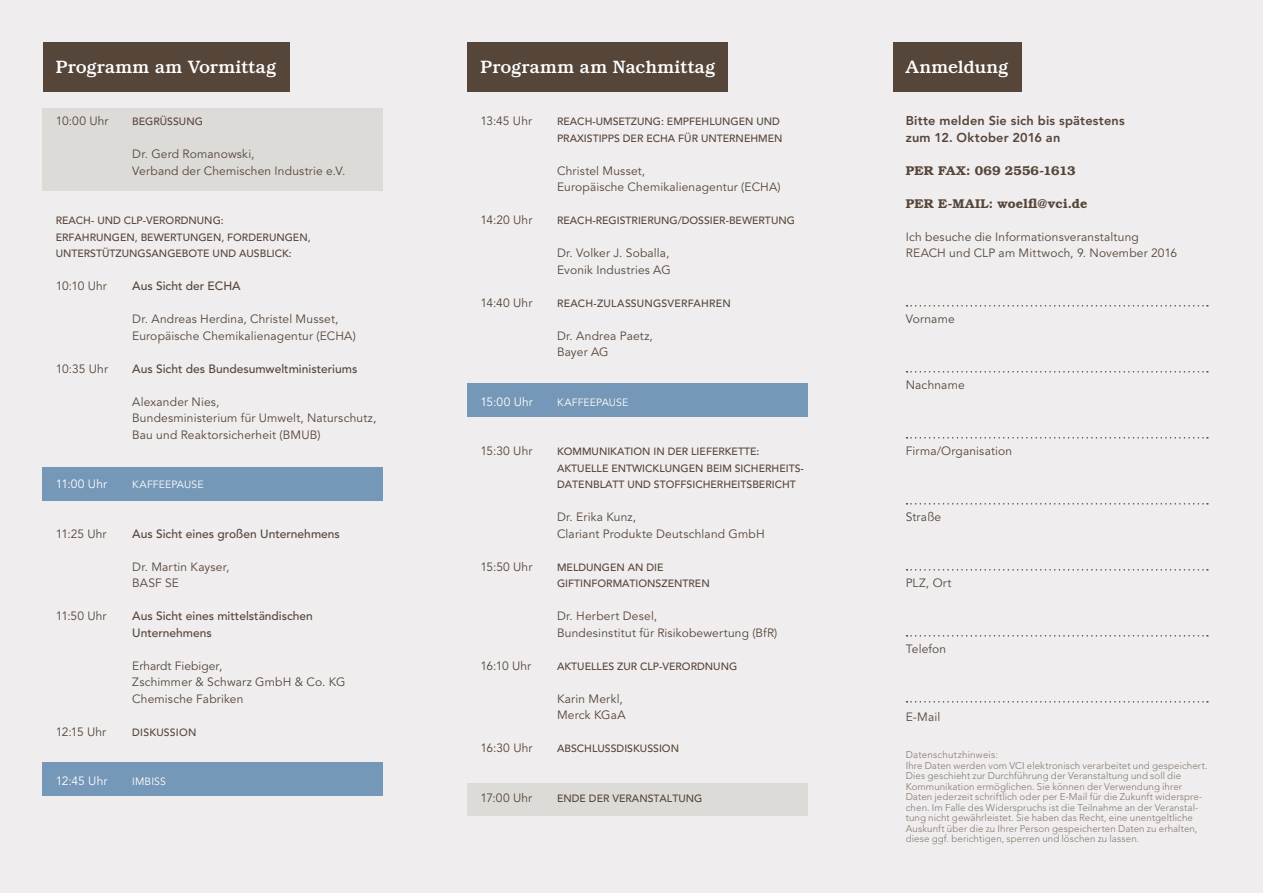
<style>
.page{position:relative;width:1263px;height:893px;background:#fff}
.page>*{position:absolute;margin:0;border:0;box-sizing:border-box;transform-origin:0 0}
.Headlines_im_Balken{font:500 18px "Bookman Std";letter-spacing:.005em;color:#fff}
.Text-Headlines{font:800 12.75px "Avenir LT Std";letter-spacing:.02em;color:#564539}
.Text-Headlines-2{font:600 12.75px "Bookman ITC Std";letter-spacing:.015em;color:#564539}
.Text-Headlines-3{font:600 12.75px "Bookman Std";letter-spacing:.01em;color:#564539}
.Terminzeile_ohne_Lin{font:12px/16.5px "Avenir LT Std";letter-spacing:.015em;color:#564539}
.Uhrzeit_mit_Überschr{font:12px/16.5px "Avenir LT Std";letter-spacing:.015em;color:#564539}
.Uhrzeit_mit_Überschr-2{font:500 12px/16.5px "Avenir LT Std";color:#564539}
.Terminzeile_mit_Lini{font:12px "Avenir LT Std";letter-spacing:.015em;color:#564539}
.Terminzeile_ohne_Lin-2{font:12px "Avenir LT Std";letter-spacing:.01em;color:#fff}
.Terminzeile_ohne_Lin-3{font:500 10.5px/16.5px "Avenir LT Std";color:#564539}
.Terminzeile_ohne_Lin-4{font:500 10.5px "Avenir LT Std";letter-spacing:.02em;color:#564539}
.Terminzeile_ohne_Lin-5{font:10.5px "Avenir LT Std";letter-spacing:.01em;color:#fff}
.Fußnoten{font:300 9.75px/10.5px "Avenir LT Std";letter-spacing:.01em;color:#87776c}
</style>
<div class="page">
<div style="left:0;top:0;width:882px;height:893px;background:#efedee"></div>
<div style="left:812px;top:0;width:451px;height:893px;background:#efedee"></div>
<div style="left:468px;top:783px;width:340px;height:33px;background:#dddbd8"></div>
<div style="left:468px;top:383px;width:340px;height:34px;background:#7597b8"></div>
<div style="left:43px;top:762px;width:340px;height:33px;background:#7597b8"></div>
<div style="left:43px;top:467px;width:340px;height:34px;background:#7597b8"></div>
<div style="left:43px;top:109px;width:340px;height:82px;background:#dddbd8"></div>
<svg style="left:906px;top:305px;width:302px;height:2px"></svg>
<svg style="left:906px;top:371px;width:302px;height:2px"></svg>
<svg style="left:906px;top:437px;width:302px;height:2px"></svg>
<svg style="left:906px;top:503px;width:302px;height:2px"></svg>
<svg style="left:906px;top:569px;width:302px;height:2px"></svg>
<svg style="left:906px;top:635px;width:302px;height:2px"></svg>
<svg style="left:906px;top:701px;width:302px;height:2px"></svg>
<div style="left:43px;top:43px;width:246px;height:49px;background:#564539"></div>
<div style="left:468px;top:43px;width:260px;height:49px;background:#564539"></div>
<div style="left:893px;top:43px;width:128px;height:49px;background:#564539"></div>
<p class="Headlines_im_Balken" style="left:56px;top:57px;width:222px">Programm am Vormittag</p>
<p class="Headlines_im_Balken" style="left:480px;top:57px;width:236px">Programm am Nachmittag</p>
<p class="Headlines_im_Balken" style="left:906px;top:57px;width:104px">Anmeldung</p>
<p class="Terminzeile_ohne_Lin" style="left:56px;top:113px;width:54px">10:00 Uhr</p>
<p class="Terminzeile_ohne_Lin-3" style="left:132px;top:113px;width:72px">BEGRÜSSUNG</p>
<p class="Terminzeile_ohne_Lin" style="left:132px;top:146px;width:215px">Dr. Gerd Romanowski,<br>Verband der Chemischen Industrie e.V.</p>
<p class="Terminzeile_ohne_Lin-3" style="left:56px;top:212px;width:256px">REACH- UND CLP-VERORDNUNG:<br>ERFAHRUNGEN, BEWERTUNGEN, FORDERUNGEN,<br>UNTERSTÜTZUNGSANGEBOTE UND AUSBLICK:</p>
<p class="Uhrzeit_mit_Überschr" style="left:56px;top:278px;width:53px">10:10 Uhr</p>
<p class="Uhrzeit_mit_Überschr-2" style="left:132px;top:278px;width:110px">Aus Sicht der ECHA</p>
<p class="Uhrzeit_mit_Überschr" style="left:132px;top:311px;width:225px">Dr. Andreas Herdina, Christel Musset,<br>Europäische Chemikalienagentur (ECHA)</p>
<p class="Uhrzeit_mit_Überschr" style="left:56px;top:360px;width:54px">10:35 Uhr</p>
<p class="Uhrzeit_mit_Überschr-2" style="left:132px;top:360px;width:227px">Aus Sicht des Bundesumweltministeriums</p>
<p class="Uhrzeit_mit_Überschr" style="left:132px;top:393px;width:246px">Alexander Nies,<br>Bundesministerium für Umwelt, Naturschutz,<br>Bau und Reaktorsicherheit (BMUB)</p>
<p class="Terminzeile_ohne_Lin-2" style="left:56px;top:477px;width:53px">11:00 Uhr</p>
<p class="Terminzeile_ohne_Lin-5" style="left:132px;top:478px;width:73px">KAFFEEPAUSE</p>
<p class="Uhrzeit_mit_Überschr" style="left:56px;top:525px;width:52px">11:25 Uhr</p>
<p class="Uhrzeit_mit_Überschr-2" style="left:132px;top:525px;width:209px">Aus Sicht eines großen Unternehmens</p>
<p class="Uhrzeit_mit_Überschr" style="left:132px;top:558px;width:99px">Dr. Martin Kayser,<br>BASF SE</p>
<p class="Uhrzeit_mit_Überschr" style="left:56px;top:608px;width:52px">11:50 Uhr</p>
<p class="Uhrzeit_mit_Überschr-2" style="left:132px;top:608px;width:182px">Aus Sicht eines mittelständischen<br>Unternehmens</p>
<p class="Uhrzeit_mit_Überschr" style="left:132px;top:657px;width:215px">Erhardt Fiebiger,<br>Zschimmer &amp; Schwarz GmbH &amp; Co. KG<br>Chemische Fabriken</p>
<p class="Terminzeile_ohne_Lin" style="left:56px;top:723px;width:52px">12:15 Uhr</p>
<p class="Terminzeile_ohne_Lin-4" style="left:132px;top:726px;width:66px">DISKUSSION</p>
<p class="Terminzeile_ohne_Lin-2" style="left:56px;top:774px;width:53px">12:45 Uhr</p>
<p class="Terminzeile_ohne_Lin-5" style="left:132px;top:775px;width:35px">IMBISS</p>
<p class="Terminzeile_ohne_Lin" style="left:480px;top:113px;width:53px">13:45 Uhr</p>
<p class="Terminzeile_ohne_Lin-3" style="left:557px;top:113px;width:227px">REACH-UMSETZUNG: EMPFEHLUNGEN UND<br>PRAXISTIPPS DER ECHA FÜR UNTERNEHMEN</p>
<p class="Terminzeile_ohne_Lin" style="left:557px;top:162px;width:225px">Christel Musset,<br>Europäische Chemikalienagentur (ECHA)</p>
<p class="Terminzeile_ohne_Lin" style="left:480px;top:212px;width:53px">14:20 Uhr</p>
<p class="Terminzeile_ohne_Lin-3" style="left:557px;top:212px;width:239px">REACH-REGISTRIERUNG/DOSSIER-BEWERTUNG</p>
<p class="Terminzeile_ohne_Lin" style="left:557px;top:245px;width:115px">Dr. Volker J. Soballa,<br>Evonik Industries AG</p>
<p class="Terminzeile_ohne_Lin" style="left:480px;top:294px;width:53px">14:40 Uhr</p>
<p class="Terminzeile_ohne_Lin-4" style="left:557px;top:297px;width:175px">REACH-ZULASSUNGSVERFAHREN</p>
<p class="Terminzeile_ohne_Lin" style="left:557px;top:327px;width:97px">Dr. Andrea Paetz,<br>Bayer AG</p>
<p class="Terminzeile_ohne_Lin-2" style="left:480px;top:394px;width:54px">15:00 Uhr</p>
<p class="Terminzeile_ohne_Lin-5" style="left:557px;top:396px;width:73px">KAFFEEPAUSE</p>
<p class="Terminzeile_ohne_Lin" style="left:480px;top:443px;width:53px">15:30 Uhr</p>
<p class="Terminzeile_ohne_Lin-3" style="left:557px;top:443px;width:248px">KOMMUNIKATION IN DER LIEFERKETTE:<br>AKTUELLE ENTWICKLUNGEN BEIM SICHERHEITS-<br>DATENBLATT UND STOFFSICHERHEITSBERICHT</p>
<p class="Terminzeile_ohne_Lin" style="left:557px;top:509px;width:209px">Dr. Erika Kunz,<br>Clariant Produkte Deutschland GmbH</p>
<p class="Terminzeile_ohne_Lin" style="left:480px;top:558px;width:53px">15:50 Uhr</p>
<p class="Terminzeile_ohne_Lin-3" style="left:557px;top:559px;width:154px">MELDUNGEN AN DIE<br>GIFTINFORMATIONSZENTREN</p>
<p class="Terminzeile_ohne_Lin" style="left:557px;top:608px;width:222px">Dr. Herbert Desel,<br>Bundesinstitut für Risikobewertung (BfR)</p>
<p class="Terminzeile_ohne_Lin" style="left:480px;top:657px;width:52px">16:10 Uhr</p>
<p class="Terminzeile_ohne_Lin-3" style="left:557px;top:658px;width:182px">AKTUELLES ZUR CLP-VERORDNUNG</p>
<p class="Terminzeile_ohne_Lin" style="left:557px;top:690px;width:70px">Karin Merkl,<br>Merck KGaA</p>
<p class="Terminzeile_ohne_Lin" style="left:480px;top:740px;width:54px">16:30 Uhr</p>
<p class="Terminzeile_ohne_Lin-3" style="left:557px;top:740px;width:123px">ABSCHLUSSDISKUSSION</p>
<p class="Terminzeile_ohne_Lin" style="left:480px;top:789px;width:53px">17:00 Uhr</p>
<p class="Terminzeile_ohne_Lin-3" style="left:557px;top:790px;width:147px">ENDE DER VERANSTALTUNG</p>
<p class="Text-Headlines" style="left:906px;top:113px;width:221px">Bitte melden Sie sich bis spätestens</p>
<p class="Text-Headlines" style="left:906px;top:130px;width:156px">zum 12. Oktober 2016 an</p>
<p class="Text-Headlines-3" style="left:906px;top:163px;width:171px">PER FAX: 069 2556-1613</p>
<p class="Text-Headlines-2" style="left:906px;top:196px;width:183px">PER E-MAIL: woelfl@vci.de</p>
<p class="Terminzeile_ohne_Lin" style="left:906px;top:228px;width:273px">Ich besuche die Informationsveranstaltung<br>REACH und CLP am Mittwoch, 9. November 2016</p>
<p class="Terminzeile_mit_Lini" style="left:906px;top:312px;width:50px">Vorname</p>
<p class="Terminzeile_mit_Lini" style="left:906px;top:378px;width:60px">Nachname</p>
<p class="Terminzeile_mit_Lini" style="left:906px;top:444px;width:108px">Firma/Organisation</p>
<p class="Terminzeile_mit_Lini" style="left:906px;top:510px;width:37px">Straße</p>
<p class="Terminzeile_mit_Lini" style="left:906px;top:576px;width:47px">PLZ, Ort</p>
<p class="Terminzeile_mit_Lini" style="left:906px;top:642px;width:42px">Telefon</p>
<p class="Terminzeile_mit_Lini" style="left:906px;top:709px;width:36px">E-Mail</p>
<p class="Fußnoten" style="left:906px;top:749px;width:94px">Datenschutzhinweis:</p>
<p class="Fußnoten" style="left:906px;top:760px;width:303px">Ihre Daten werden vom VCI elektronisch verarbeitet und gespeichert.<br>Dies geschieht zur Durchführung der Veranstaltung und soll die Kommunikation ermöglichen. Sie können der Verwendung ihrer Daten jederzeit schriftlich oder per E-Mail für die Zukunft widerspre&shy;chen. Im Falle des Widerspruchs ist die Teilnahme an der Veranstal&shy;tung nicht gewährleistet. Sie haben das Recht, eine unentgeltliche Auskunft über die zu Ihrer Person gespeicherten Daten zu erhalten, diese ggf. berichtigen, sperren und löschen zu lassen.</p>
</div>
